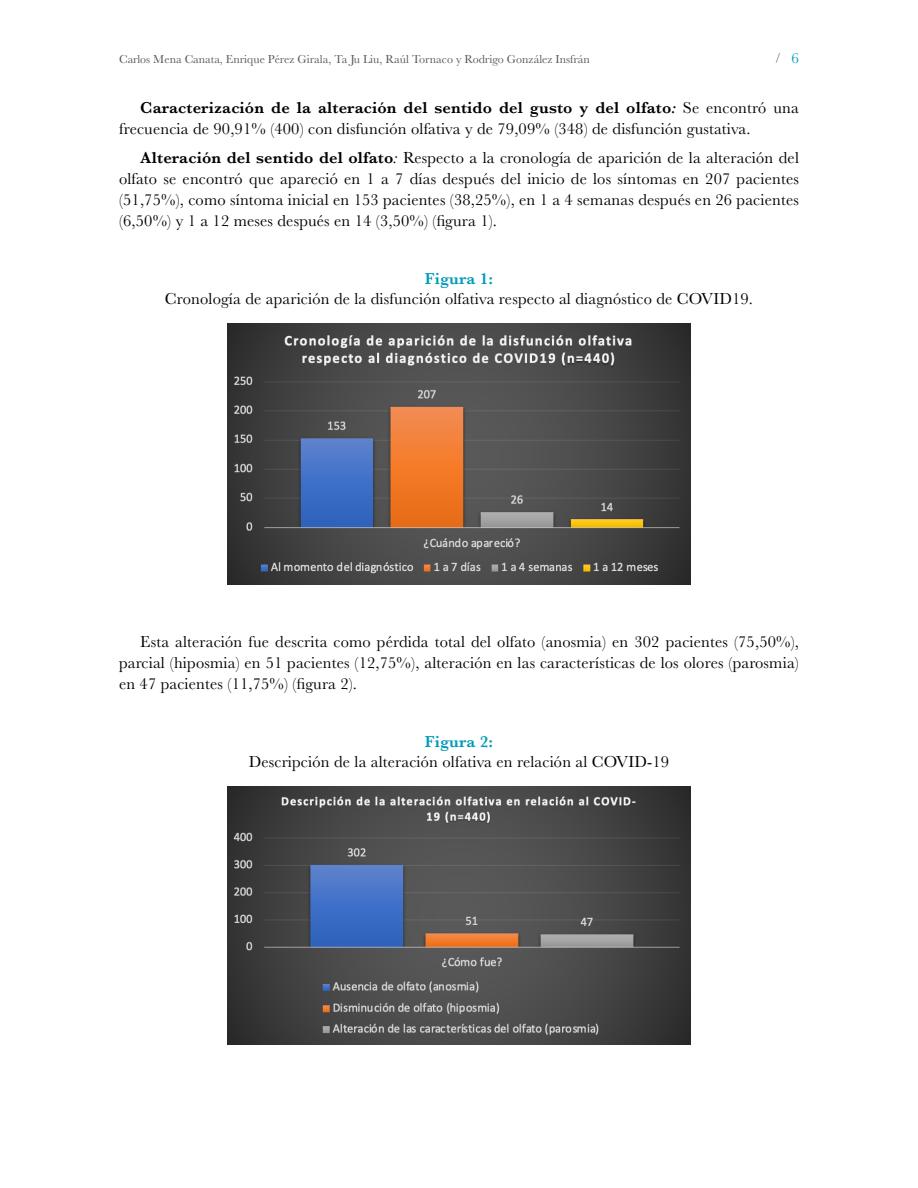
<style>
.page{position:relative;width:918px;height:1188px;background:#fff}
.page>*{position:absolute;margin:0;border:0;box-sizing:border-box;transform-origin:0 0}
.Texto_general{font:16.5px/21px "Baskerville";letter-spacing:.01em;color:#000;text-align:justify}
.Titulo_tabla{font:16.5px "Baskerville";letter-spacing:.01em;color:#000}
.Titulo_tabla_color{font:600 16.5px "Baskerville";letter-spacing:.01em;color:#009cb9}
.t1{font:15px "Baskerville";color:#009cb9}
.t2{font:12px "Baskerville";color:#575756}
.s1{font-weight:600}
.s2{font-weight:600;font-style:italic}
.s3{font-style:italic}
</style>
<div class="page">
<svg style="left:776px;top:53px;width:4px;height:10px"></svg>
<img style="left:228px;top:324px;width:462px;height:261px">
<img style="left:228px;top:787px;width:462px;height:258px">
<p class="t2" style="left:119px;top:52px;width:472px">Carlos Mena Canata, Enrique Pérez Girala, Ta Ju Liu, Raúl Tornaco y Rodrigo González Insfrán</p>
<p class="t1" style="left:791px;top:49px;width:9px">6</p>
<p class="Texto_general" style="left:119px;top:97px;width:681px;text-indent:21px"><span class="s1">Caracterización de la alteración del sentido del gusto y del olfato</span><span class="s2">:</span> Se encontró una frecuencia de 90,91% (400) con disfunción olfativa y de 79,09% (348) de disfunción gustativa.</p>
<p class="Texto_general" style="left:119px;top:148px;width:681px;text-indent:21px"><span class="s1">Alteración del sentido del olfato</span><span class="s3">:</span> Respecto a la cronología de aparición de la alteración del olfato se encontró que apareció en 1 a 7 días después del inicio de los síntomas en 207 pacientes (51,75%), como síntoma inicial en 153 pacientes (38,25%), en 1 a 4 semanas después en 26 pacientes (6,50%) y 1 a 12 meses después en 14 (3,50%) (figura 1).</p>
<p class="Titulo_tabla_color" style="left:425px;top:267px;width:70px">Figura 1:</p>
<p class="Titulo_tabla" style="left:165px;top:288px;width:590px">Cronología de aparición de la disfunción olfativa respecto al diagnóstico de COVID19.</p>
<p class="Texto_general" style="left:119px;top:632px;width:681px;text-indent:21px">Esta alteración fue descrita como pérdida total del olfato (anosmia) en 302 pacientes (75,50%), parcial (hiposmia) en 51 pacientes (12,75%), alteración en las características de los olores (parosmia) en 47 pacientes (11,75%) (figura 2).</p>
<p class="Titulo_tabla_color" style="left:425px;top:730px;width:70px">Figura 2:</p>
<p class="Titulo_tabla" style="left:249px;top:751px;width:422px">Descripción de la alteración olfativa en relación al COVID-19</p>
</div>
